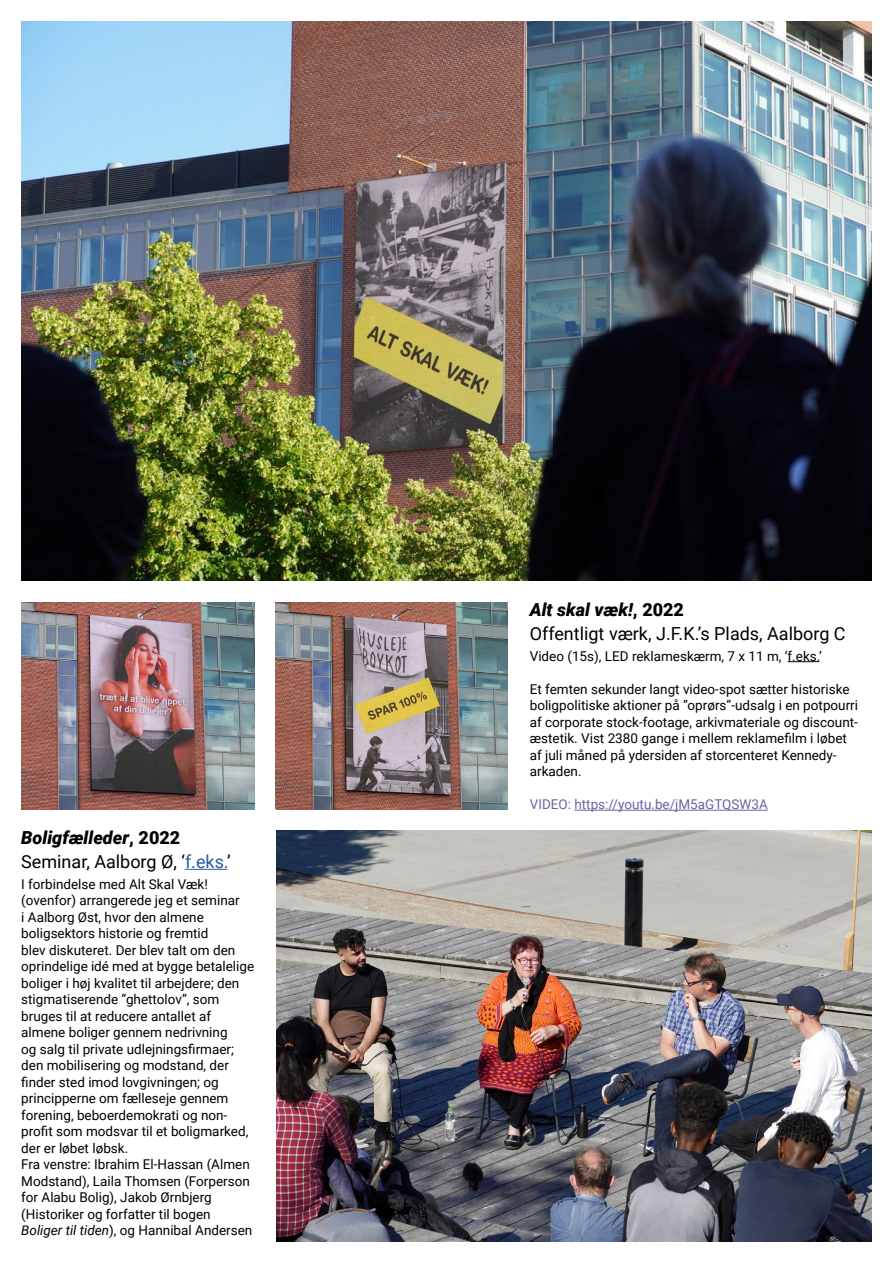
<style>
.page{position:relative;width:893px;height:1263px;background:#fff}
.page>*{position:absolute;margin:0;border:0;box-sizing:border-box;transform-origin:0 0}
.t1{font:18px/24px "Roboto";color:#000}
.t2{font:13.5px/16.5px "Roboto";color:#000}
.t3{font:13.5px "Roboto";color:#715fa0}
.s1{font-weight:900;font-style:italic}
.s2{font-weight:900}
.s3{color:#215e9e}
.s4{font-style:italic}
</style>
<div class="page">
<img style="left:275px;top:602px;width:233px;height:207px">
<hr style="left:788px;top:661px;width:31px;height:1px;background:#000">
<hr style="left:574px;top:810px;width:194px;height:1px;background:#715fa0">
<img style="left:276px;top:830px;width:596px;height:412px">
<hr style="left:185px;top:869px;width:42px;height:1px;background:#215e9e">
<img style="left:21px;top:602px;width:233px;height:207px">
<img style="left:21px;top:21px;width:851px;height:560px">
<h1 class="t1" style="left:21px;top:825px;width:211px"><span class="s1">Boligfælleder</span><span class="s2">, 2022<br></span>Seminar, Aalborg Ø, ‘<span class="s3">f.eks.</span>’</h1>
<p class="t2" style="left:21px;top:875px;width:234px">I forbindelse med Alt Skal Væk! (ovenfor) arrangerede jeg et seminar<br>i Aalborg Øst, hvor den almene boligsektors historie og fremtid<br>blev diskuteret. Der blev talt om den oprindelige idé med at bygge betalelige boliger i høj kvalitet til arbejdere; den stigmatiserende ”ghettolov”, som bruges til at reducere antallet af almene boliger gennem nedrivning<br>og salg til private udlejningsfirmaer; den mobilisering og modstand, der finder sted imod lovgivningen; og principperne om fælleseje gennem forening, beboerdemokrati og non&shy;profit som modsvar til et boligmarked, der er løbet løbsk.<br>Fra venstre: Ibrahim El-Hassan (Almen Modstand), Laila Thomsen (Forperson for Alabu Bolig), Jakob Ørnbjerg (Historiker og forfatter til bogen <span class="s4">Boliger til tiden</span>), og Hannibal Andersen</p>
<h1 class="t1" style="left:530px;top:597px;width:317px"><span class="s1">Alt skal væk!</span><span class="s2">, 2022<br></span>Offentligt værk, J.F.K.’s Plads, Aalborg C</h1>
<p class="t2" style="left:530px;top:647px;width:294px">Video (15s), LED reklameskærm, 7 x 11 m, ‘f.eks.’</p>
<p class="t2" style="left:530px;top:680px;width:330px">Et femten sekunder langt video-spot sætter historiske boligpolitiske aktioner på ”oprørs”-udsalg i en potpourri af corporate stock-footage, arkivmateriale og discount&shy;æstetik. Vist 2380 gange i mellem reklamefilm i løbet af juli måned på ydersiden af storcenteret Kennedy&shy;arkaden.</p>
<p class="t3" style="left:530px;top:795px;width:240px">VIDEO: https://youtu.be/jM5aGTQSW3A</p>
</div>
